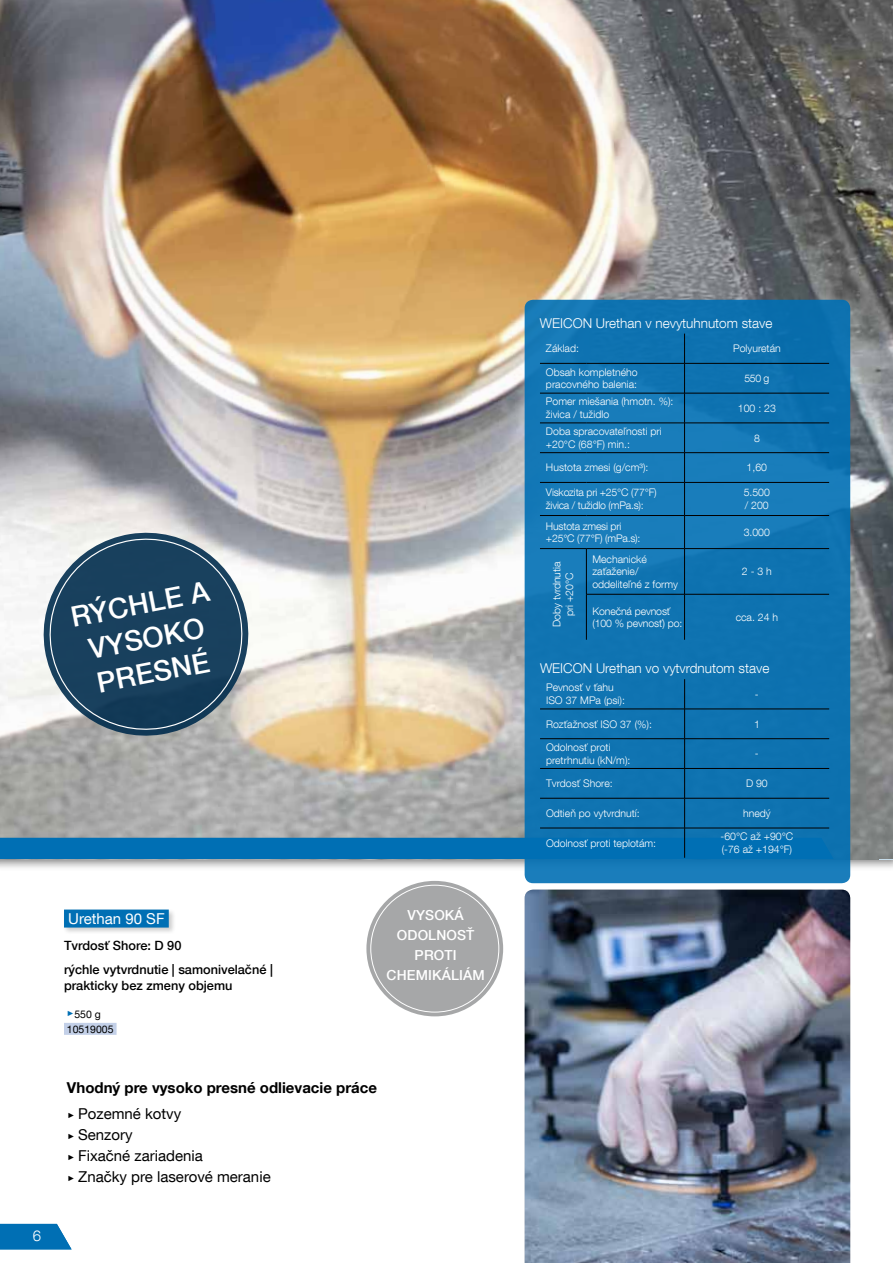
<style>
.page{position:relative;width:893px;height:1263px;background:#fff}
.page>*{position:absolute;margin:0;border:0;box-sizing:border-box;transform-origin:0 0}
.t1{font:500 28.2px/34.7px "Helvetica Neue LT Com";color:#fff;text-align:center}
.t2{font:15px/21px "Helvetica Neue LT Com";color:#000}
.t3{font:700 15px "Helvetica Neue LT Com";color:#000}
.t4{font:15px "Helvetica Neue LT Com";color:#fff}
.t5{font:300 15px "Helvetica Neue LT Com";color:#fff}
.t6{font:500 13.8px/20px "Helvetica Neue LT Com";letter-spacing:.01em;color:#fff;text-align:center}
.t7{font:300 13.5px "Helvetica Neue LT Com";color:#fff}
.t8{font:500 12.75px/15.3px "Helvetica Neue LT Com";color:#000}
.t9{font:300 10.5px/12.6px "Helvetica Neue LT Com";color:#fff}
.t10{font:300 10.5px/12.6px "Helvetica Neue LT Com";letter-spacing:-.02em;color:#fff}
.t11{font:10.5px/15px "Helvetica Neue LT Com";color:#000}
.s1{font-family:"Arial";font-size:7.5px;color:#006fb4}
.s2{font-family:"Arial";font-weight:700;font-size:7.5px}
</style>
<div class="page">
<img style="left:0;top:0;width:893px;height:859px">
<img style="left:525px;top:889px;width:325px;height:374px">
<svg style="left:0;top:1224px;width:72px;height:25px;background:#1b7ebb"></svg>
<div style="left:63px;top:908px;width:114px;height:27px;background:#000;opacity:.2"></div>
<div style="left:64px;top:909px;width:105px;height:18px;background:#006fb4"></div>
<div style="left:64px;top:1023px;width:53px;height:12px;background:#c3d0e8"></div>
<div style="left:0;top:838px;width:525px;height:21px;background:#006fb4"></div>
<div style="left:366px;top:881px;width:137px;height:135px;background:#a6a7a8;border-radius:50%"></div>
<div style="left:525px;top:300px;width:325px;height:583px;background:#0f73b1;border-radius:9px"></div>
<hr style="left:684px;top:393px;width:1px;height:30px;background:#000">
<svg style="left:684px;top:424px;width:1px;height:58px"></svg>
<hr style="left:684px;top:483px;width:1px;height:32px;background:#000">
<hr style="left:684px;top:516px;width:1px;height:32px;background:#000">
<hr style="left:684px;top:549px;width:1px;height:45px;background:#000">
<hr style="left:684px;top:594px;width:1px;height:46px;background:#000">
<svg style="left:684px;top:334px;width:1px;height:59px"></svg>
<hr style="left:540px;top:363px;width:46px;height:1px;background:#000">
<hr style="left:586px;top:363px;width:98px;height:1px;background:#000">
<hr style="left:684px;top:363px;width:145px;height:1px;background:#000">
<hr style="left:540px;top:393px;width:46px;height:1px;background:#000">
<hr style="left:586px;top:393px;width:98px;height:1px;background:#000">
<hr style="left:684px;top:393px;width:145px;height:1px;background:#000">
<hr style="left:540px;top:423px;width:46px;height:1px;background:#000">
<hr style="left:586px;top:423px;width:98px;height:1px;background:#000">
<hr style="left:684px;top:423px;width:145px;height:1px;background:#000">
<hr style="left:540px;top:452px;width:46px;height:1px;background:#000">
<hr style="left:586px;top:452px;width:98px;height:1px;background:#000">
<hr style="left:684px;top:452px;width:145px;height:1px;background:#000">
<hr style="left:540px;top:482px;width:46px;height:1px;background:#000">
<hr style="left:586px;top:482px;width:98px;height:1px;background:#000">
<hr style="left:684px;top:482px;width:145px;height:1px;background:#000">
<hr style="left:540px;top:515px;width:46px;height:1px;background:#000">
<hr style="left:586px;top:515px;width:98px;height:1px;background:#000">
<hr style="left:684px;top:515px;width:145px;height:1px;background:#000">
<hr style="left:684px;top:548px;width:145px;height:1px;background:#000">
<hr style="left:684px;top:594px;width:145px;height:1px;background:#000">
<hr style="left:540px;top:548px;width:46px;height:1px;background:#000">
<hr style="left:586px;top:548px;width:98px;height:1px;background:#000">
<hr style="left:586px;top:549px;width:1px;height:45px;background:#000">
<hr style="left:586px;top:594px;width:98px;height:1px;background:#000">
<hr style="left:586px;top:594px;width:1px;height:46px;background:#000">
<hr style="left:684px;top:679px;width:1px;height:30px;background:#000">
<svg style="left:684px;top:710px;width:1px;height:88px"></svg>
<hr style="left:684px;top:798px;width:1px;height:30px;background:#000">
<hr style="left:684px;top:828px;width:1px;height:30px;background:#000">
<hr style="left:540px;top:709px;width:145px;height:1px;background:#000">
<hr style="left:685px;top:709px;width:144px;height:1px;background:#000">
<hr style="left:540px;top:738px;width:145px;height:1px;background:#000">
<hr style="left:685px;top:738px;width:144px;height:1px;background:#000">
<hr style="left:540px;top:768px;width:145px;height:1px;background:#000">
<hr style="left:685px;top:768px;width:144px;height:1px;background:#000">
<hr style="left:540px;top:798px;width:145px;height:1px;background:#000">
<hr style="left:685px;top:798px;width:144px;height:1px;background:#000">
<hr style="left:540px;top:828px;width:145px;height:1px;background:#000">
<hr style="left:685px;top:828px;width:144px;height:1px;background:#000">
<svg style="left:36px;top:525px;width:220px;height:218px"></svg>
<svg style="left:43px;top:532px;width:206px;height:204px;background:#46647a"></svg>
<h1 class="t1" style="left:68px;top:600px;width:142px;rotate:-11deg">RÝCHLE A<br>VYSOKO<br>PRESNÉ</h1>
<h2 class="t5" style="left:33px;top:1226px;width:10px">6</h2>
<h2 class="t4" style="left:68px;top:910px;width:98px">Urethan 90 SF</h2>
<p class="t8" style="left:64px;top:938px;width:119px">Tvrdosť Shore: D 90</p>
<p class="t8" style="left:64px;top:962px;width:210px">rýchle vytvrdnutie | samonivelačné | prakticky bez zmeny objemu</p>
<p class="t11" style="left:67px;top:1006px;width:48px"><span class="s1">►</span>550 g<br>10519005</p>
<h3 class="t6" style="left:387px;top:905px;width:100px">VYSOKÁ<br>ODOLNOSŤ<br>PROTI<br>CHEMIKÁLIÁM</h3>
<h2 class="t3" style="left:67px;top:1078px;width:312px">Vhodný pre vysoko presné odlievacie práce</h2>
<h2 class="t2" style="left:68px;top:1103px;width:205px"><span class="s2">►</span> Pozemné kotvy<br><span class="s2">►</span> Senzory<br><span class="s2">►</span> Fixačné zariadenia<br><span class="s2">►</span> Značky pre laserové meranie</h2>
<p class="t7" style="left:540px;top:315px;width:234px">WEICON Urethan v nevytuhnutom stave</p>
<p class="t9" style="left:546px;top:342px;width:35px">Základ:</p>
<p class="t9" style="left:733px;top:342px;width:49px">Polyuretán</p>
<p class="t9" style="left:546px;top:365px;width:93px">Obsah kompletného pracovného balenia:</p>
<p class="t9" style="left:744px;top:372px;width:27px">550 g</p>
<p class="t9" style="left:546px;top:395px;width:129px">Pomer miešania (hmotn. %): živica / tužidlo</p>
<p class="t9" style="left:738px;top:401px;width:39px">100 : 23</p>
<p class="t9" style="left:546px;top:425px;width:117px">Doba spracovateľnosti pri +20°C (68°F) min.:</p>
<p class="t9" style="left:754px;top:431px;width:7px">8</p>
<p class="t9" style="left:546px;top:461px;width:104px">Hustota zmesi (g/cm³):</p>
<p class="t9" style="left:747px;top:461px;width:22px">1,60</p>
<p class="t10" style="left:546px;top:486px;width:112px">Viskozita pri +25°C (77°F) živica / tužidlo (mPa.s):</p>
<p class="t9" style="left:744px;top:486px;width:28px">5.500 / 200</p>
<p class="t10" style="left:546px;top:519px;width:96px">Hustota zmesi pri +25°C (77°F) (mPa.s):</p>
<p class="t9" style="left:744px;top:525px;width:28px">3.000</p>
<p class="t9" style="left:550px;top:627px;width:67px;text-align:center;rotate:-90deg">Doby tvrdnutia pri +20°C</p>
<p class="t9" style="left:592px;top:552px;width:87px">Mechanické zaťaženie/ oddeliteľné z formy</p>
<p class="t9" style="left:742px;top:565px;width:31px">2 - 3 h</p>
<p class="t9" style="left:592px;top:604px;width:91px">Konečná pevnosť (100 % pevnosť) po:</p>
<p class="t9" style="left:736px;top:611px;width:44px">cca. 24 h</p>
<p class="t7" style="left:540px;top:660px;width:231px">WEICON Urethan vo vytvrdnutom stave</p>
<p class="t9" style="left:546px;top:681px;width:80px">Pevnosť v ťahu<br>ISO 37 MPa (psi):</p>
<p class="t9" style="left:755px;top:687px;width:5px">-</p>
<p class="t9" style="left:546px;top:717px;width:107px">Rozťažnosť ISO 37 (%):</p>
<p class="t9" style="left:754px;top:717px;width:7px">1</p>
<p class="t9" style="left:546px;top:741px;width:86px">Odolnosť proti pretrhnutiu (kN/m):</p>
<p class="t9" style="left:755px;top:747px;width:5px">-</p>
<p class="t9" style="left:546px;top:777px;width:68px">Tvrdosť Shore:</p>
<p class="t9" style="left:746px;top:777px;width:23px">D 90</p>
<p class="t9" style="left:546px;top:807px;width:95px">Odtieň po vytvrdnutí:</p>
<p class="t9" style="left:743px;top:807px;width:29px">hnedý</p>
<p class="t9" style="left:546px;top:836px;width:112px">Odolnosť proti teplotám:</p>
<p class="t9" style="left:720px;top:830px;width:74px">-60°C až +90°C (-76 až +194°F)</p>
</div>
